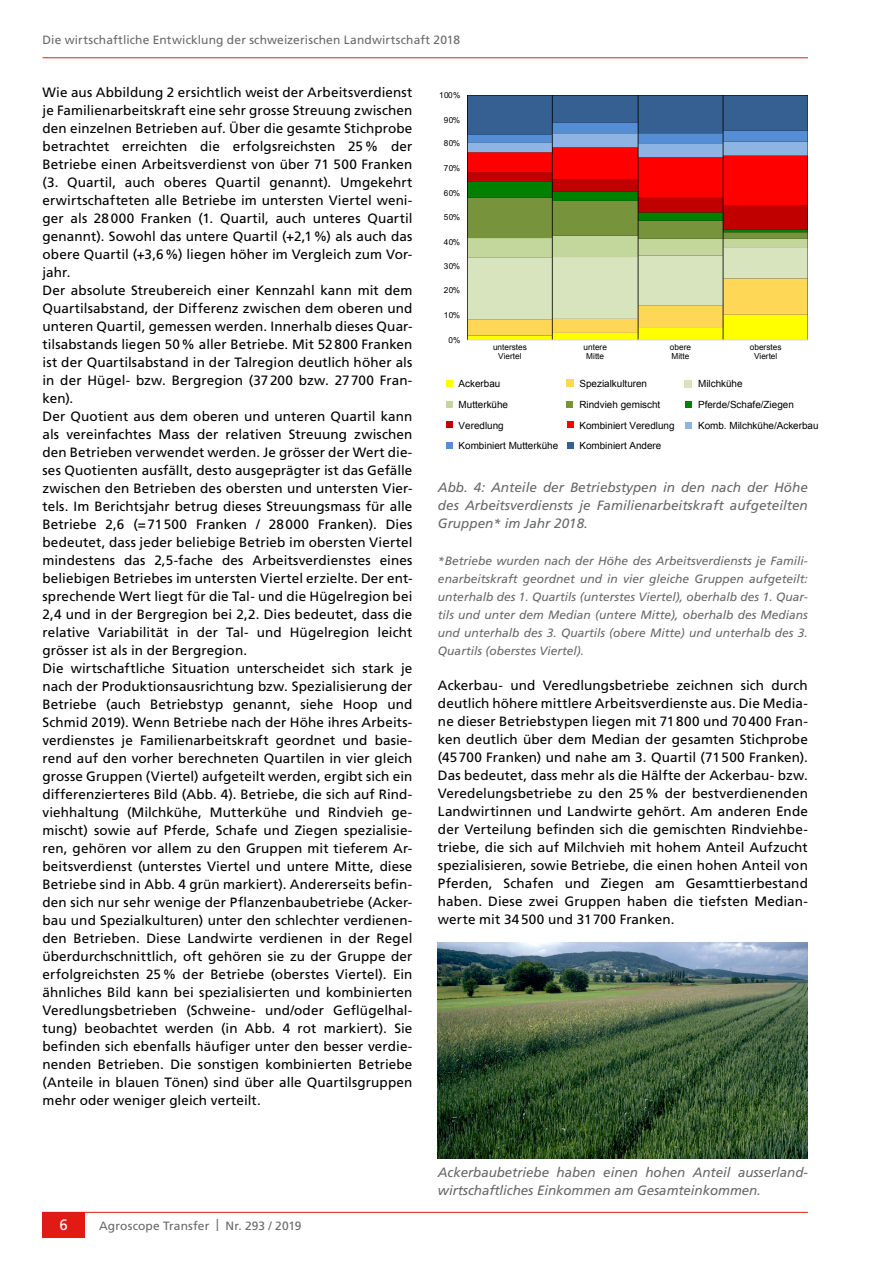
<style>
.page{position:relative;width:893px;height:1263px;background:#fff}
.page>*{position:absolute;margin:0;border:0;box-sizing:border-box;transform-origin:0 0}
.t1{font:15px "Frutiger LT Std";color:#fff}
.t2{font:13.5px/18px "Frutiger LT Std";letter-spacing:.01em;color:#000}
.t3{font:italic 13.5px/18px "Frutiger LT Std";letter-spacing:-.005em;color:#676868;text-align:justify}
.t4{font:italic 12px/18px "Frutiger LT Std";color:#676868;text-align:justify}
.t5{font:12px "Frutiger LT Std";letter-spacing:.01em;color:#676868}
.t6{font:9.9px "Arial";color:#000}
.t7{font:8.25px/9px "Arial";color:#000;text-align:center}
</style>
<div class="page">
<hr style="left:42px;top:1212px;width:766px;height:1px;background:#e11b14">
<div style="left:43px;top:1212px;width:42px;height:25px;background:#e11b14"></div>
<hr style="left:43px;top:57px;width:765px;height:1px;background:#e11b14">
<svg style="left:468px;top:96px;width:340px;height:244px;background:#ac8e69"></svg>
<hr style="left:467px;top:340px;width:341px;height:1px;background:#d9d9d9">
<div style="left:446px;top:380px;width:7px;height:7px;background:#ff0"></div>
<div style="left:566px;top:380px;width:7px;height:7px;background:#ffd757"></div>
<div style="left:684px;top:380px;width:8px;height:8px;background:#d7e4bd"></div>
<svg style="left:447px;top:401px;width:6px;height:6px"></svg>
<div style="left:566px;top:401px;width:7px;height:6px;background:#77933c"></div>
<div style="left:685px;top:401px;width:7px;height:7px;background:#008000"></div>
<div style="left:446px;top:421px;width:7px;height:7px;background:#c00000"></div>
<svg style="left:567px;top:422px;width:6px;height:6px"></svg>
<div style="left:686px;top:422px;width:6px;height:7px;background:#8eb4e3"></div>
<svg style="left:447px;top:442px;width:6px;height:6px"></svg>
<svg style="left:567px;top:442px;width:6px;height:6px"></svg>
<img style="left:438px;top:943px;width:370px;height:216px">
<p class="t5" style="left:43px;top:33px;width:419px">Die wirtschaftliche Entwicklung der schweizerischen Landwirtschaft 2018</p>
<p class="t2" style="left:42px;top:83px;width:371px">Wie aus Abbildung 2 ersichtlich weist der Arbeitsverdienst je Familienarbeitskraft eine sehr grosse Streuung zwischen den einzelnen Betrieben auf. Über die gesamte Stichprobe betrachtet erreichten die erfolgsreichsten 25% der Betriebe einen Arbeitsverdienst von über 71 500 Franken (3. Quartil, auch oberes Quartil genannt). Umgekehrt erwirtschafteten alle Betriebe im untersten Viertel weni&shy;ger als 28000 Franken (1. Quartil, auch unteres Quartil genannt). Sowohl das untere Quartil (+2,1%) als auch das obere Quartil (+3,6%) liegen höher im Vergleich zum Vor&shy;jahr.<br>Der absolute Streubereich einer Kennzahl kann mit dem Quartilsabstand, der Differenz zwischen dem oberen und unteren Quartil, gemessen werden. Innerhalb dieses Quar&shy;tilsabstands liegen 50% aller Betriebe. Mit 52800 Franken ist der Quartilsabstand in der Talregion deutlich höher als in der Hügel- bzw. Bergregion (37200 bzw. 27700 Fran&shy;ken).<br>Der Quotient aus dem oberen und unteren Quartil kann als vereinfachtes Mass der relativen Streuung zwischen den Betrieben verwendet werden. Je grösser der Wert die&shy;ses Quotienten ausfällt, desto ausgeprägter ist das Gefälle zwischen den Betrieben des obersten und untersten Vier&shy;tels. Im Berichtsjahr betrug dieses Streuungsmass für alle Betriebe 2,6 (=71500 Franken / 28000 Franken). Dies bedeutet, dass jeder beliebige Betrieb im obersten Viertel mindestens das 2,5-fache des Arbeitsverdienstes eines beliebigen Betriebes im untersten Viertel erzielte. Der ent&shy;sprechende Wert liegt für die Tal- und die Hügelregion bei 2,4 und in der Bergregion bei 2,2. Dies bedeutet, dass die relative Variabilität in der Tal- und Hügelregion leicht grösser ist als in der Bergregion.<br>Die wirtschaftliche Situation unterscheidet sich stark je nach der Produktionsausrichtung bzw. Spezialisierung der Betriebe (auch Betriebstyp genannt, siehe Hoop und Schmid 2019). Wenn Betriebe nach der Höhe ihres Arbeits&shy;verdienstes je Familienarbeitskraft geordnet und basie&shy;rend auf den vorher berechneten Quartilen in vier gleich grosse Gruppen (Viertel) aufgeteilt werden, ergibt sich ein differenzierteres Bild (Abb. 4). Betriebe, die sich auf Rind&shy;viehhaltung (Milchkühe, Mutterkühe und Rindvieh ge&shy;mischt) sowie auf Pferde, Schafe und Ziegen spezialisie&shy;ren, gehören vor allem zu den Gruppen mit tieferem Ar&shy;beitsverdienst (unterstes Viertel und untere Mitte, diese Betriebe sind in Abb. 4 grün markiert). Andererseits befin&shy;den sich nur sehr wenige der Pflanzenbaubetriebe (Acker&shy;bau und Spezialkulturen) unter den schlechter verdienen&shy;den Betrieben. Diese Landwirte verdienen in der Regel überdurchschnittlich, oft gehören sie zu der Gruppe der erfolgreichsten 25% der Betriebe (oberstes Viertel). Ein ähnliches Bild kann bei spezialisierten und kombinierten Veredlungsbetrieben (Schweine- und/oder Geflügelhal&shy;tung) beobachtet werden (in Abb. 4 rot markiert). Sie befinden sich ebenfalls häufiger unter den besser verdie&shy;nenden Betrieben. Die sonstigen kombinierten Betriebe (Anteile in blauen Tönen) sind über alle Quartilsgruppen mehr oder weniger gleich verteilt.</p>
<p class="t1" style="left:60px;top:1215px;width:10px">6</p>
<p class="t5" style="left:99px;top:1218px;width:204px">Agroscope Transfer | Nr. 293 / 2019</p>
<p class="t7" style="left:439px;top:90px;width:23px">100%</p>
<p class="t7" style="left:444px;top:115px;width:18px">90%</p>
<p class="t7" style="left:444px;top:139px;width:18px">80%</p>
<p class="t7" style="left:444px;top:164px;width:18px">70%</p>
<p class="t7" style="left:444px;top:188px;width:18px">60%</p>
<p class="t7" style="left:444px;top:212px;width:18px">50%</p>
<p class="t7" style="left:444px;top:237px;width:18px">40%</p>
<p class="t7" style="left:444px;top:262px;width:18px">30%</p>
<p class="t7" style="left:444px;top:286px;width:18px">20%</p>
<p class="t7" style="left:444px;top:311px;width:18px">10%</p>
<p class="t7" style="left:448px;top:335px;width:14px">0%</p>
<p class="t7" style="left:493px;top:343px;width:35px">unterstes<br>Viertel</p>
<p class="t7" style="left:583px;top:343px;width:25px">untere<br>Mitte</p>
<p class="t7" style="left:670px;top:343px;width:23px;text-align:left">obere<br>Mitte</p>
<p class="t7" style="left:750px;top:343px;width:33px">oberstes<br>Viertel</p>
<p class="t6" style="left:459px;top:377px;width:43px">Ackerbau</p>
<p class="t6" style="left:579px;top:377px;width:69px">Spezialkulturen</p>
<p class="t6" style="left:698px;top:377px;width:46px">Milchkühe</p>
<p class="t6" style="left:459px;top:398px;width:51px">Mutterkühe</p>
<p class="t6" style="left:579px;top:398px;width:82px">Rindvieh gemischt</p>
<p class="t6" style="left:698px;top:398px;width:97px">Pferde/Schafe/Ziegen</p>
<p class="t6" style="left:459px;top:419px;width:47px">Veredlung</p>
<p class="t6" style="left:579px;top:419px;width:97px">Kombiniert Veredlung</p>
<p class="t6" style="left:698px;top:419px;width:122px">Komb. Milchkühe/Ackerbau</p>
<p class="t6" style="left:459px;top:439px;width:101px">Kombiniert Mutterkühe</p>
<p class="t6" style="left:579px;top:439px;width:83px">Kombiniert Andere</p>
<p class="t3" style="left:438px;top:479px;width:371px">Abb. 4: Anteile der Betriebstypen in den nach der Höhe des Arbeitsverdiensts je Familienarbeitskraft aufgeteilten Gruppen* im Jahr 2018.</p>
<p class="t4" style="left:438px;top:552px;width:371px">*Betriebe wurden nach der Höhe des Arbeitsverdiensts je Famili&shy;enarbeitskraft geordnet und in vier gleiche Gruppen aufgeteilt: unterhalb des 1. Quartils (unterstes Viertel), oberhalb des 1. Quar&shy;tils und unter dem Median (untere Mitte), oberhalb des Medians und unterhalb des 3. Quartils (obere Mitte) und unterhalb des 3.<br>Quartils (oberstes Viertel).</p>
<p class="t2" style="left:438px;top:677px;width:371px;text-align:justify">Ackerbau- und Veredlungsbetriebe zeichnen sich durch deutlich höhere mittlere Arbeitsverdienste aus. Die Media&shy;ne dieser Betriebstypen liegen mit 71800 und 70400 Fran&shy;ken deutlich über dem Median der gesamten Stichprobe (45700 Franken) und nahe am 3. Quartil (71500 Franken).<br>Das bedeutet, dass mehr als die Hälfte der Ackerbau- bzw.<br>Veredelungsbetriebe zu den 25% der bestverdienenden Landwirtinnen und Landwirte gehört. Am anderen Ende der Verteilung befinden sich die gemischten Rindviehbe&shy;triebe, die sich auf Milchvieh mit hohem Anteil Aufzucht spezialisieren, sowie Betriebe, die einen hohen Anteil von Pferden, Schafen und Ziegen am Gesamttierbestand haben. Diese zwei Gruppen haben die tiefsten Median&shy;werte mit 34500 und 31700 Franken.</p>
<p class="t3" style="left:438px;top:1163px;width:371px">Ackerbaubetriebe haben einen hohen Anteil ausserland&shy;wirtschaftliches Einkommen am Gesamteinkommen.</p>
</div>
